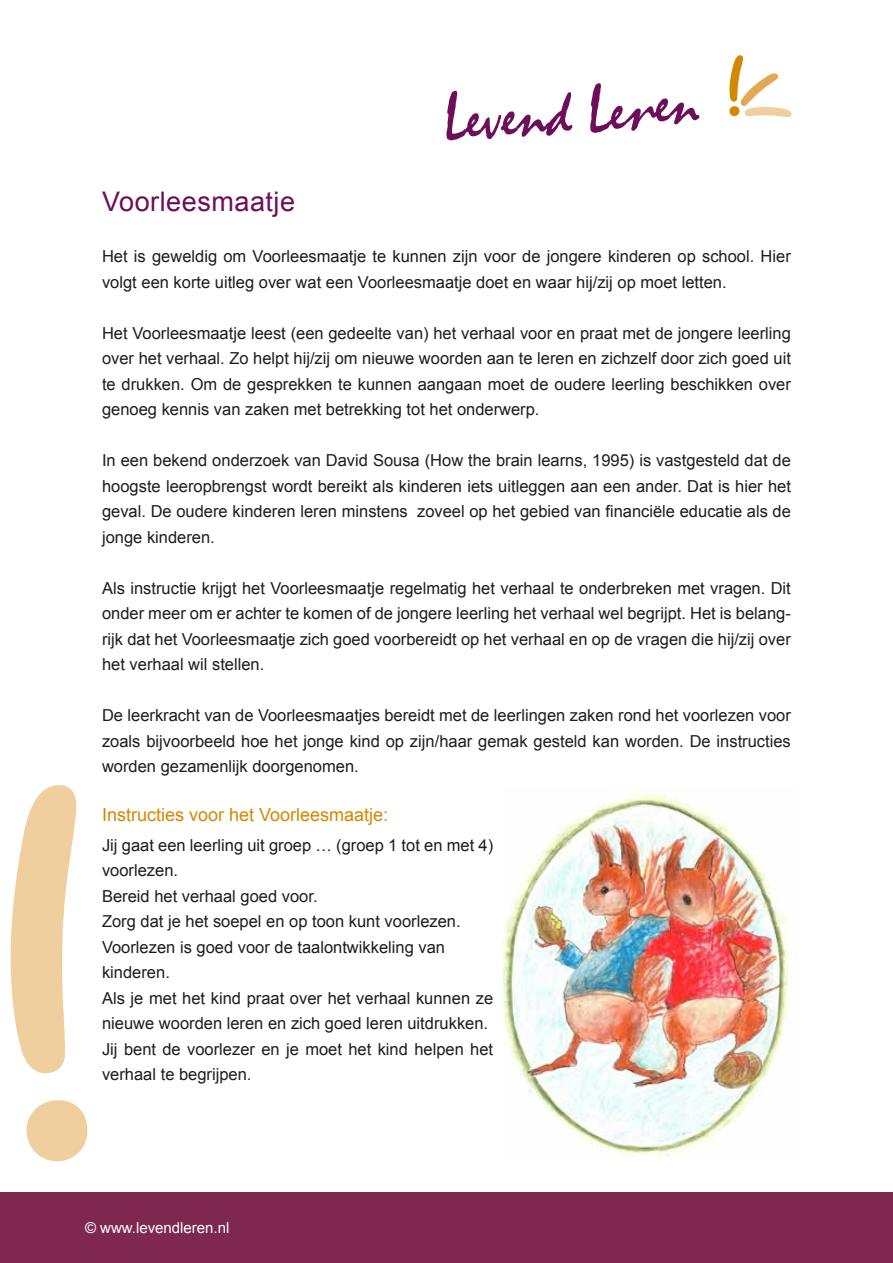
<style>
.page{position:relative;width:893px;height:1263px;background:#fff}
.page>*{position:absolute;margin:0;border:0;box-sizing:border-box;transform-origin:0 0}
.t1{font:27px "Arial";letter-spacing:.02em;color:#6d0e5a}
.t2{font:18px "Arial";color:#d48800}
.t3{font:16.5px/25.5px "Arial";color:#1d1d1b;text-align:justify}
.t4{font:15px "Arial";color:#fff}
</style>
<div class="page">
<div style="left:0;top:1193px;width:893px;height:70px;background:#7e284f"></div>
<svg style="left:446px;top:91px;width:127px;height:49px"></svg>
<svg style="left:590px;top:83px;width:110px;height:50px"></svg>
<svg style="left:729px;top:55px;width:63px;height:62px"></svg>
<svg style="left:26px;top:1100px;width:62px;height:62px"></svg>
<svg style="left:10px;top:785px;width:67px;height:289px"></svg>
<img style="left:504px;top:794px;width:293px;height:363px">
<h1 class="t1" style="left:102px;top:184px;width:195px">Voorleesmaatje</h1>
<p class="t3" style="left:102px;top:244px;width:690px">Het is geweldig om Voorleesmaatje te kunnen zijn voor de jongere kinderen op school. Hier volgt een korte uitleg over wat een Voorleesmaatje doet en waar hij/zij op moet letten.</p>
<p class="t3" style="left:102px;top:320px;width:690px">Het Voorleesmaatje leest (een gedeelte van) het verhaal voor en praat met de jongere leerling over het verhaal. Zo helpt hij/zij om nieuwe woorden aan te leren en zichzelf door zich goed uit te drukken. Om de gesprekken te kunnen aangaan moet de oudere leerling beschikken over genoeg kennis van zaken met betrekking tot het onderwerp.</p>
<p class="t3" style="left:102px;top:448px;width:690px">In een bekend onderzoek van David Sousa (How the brain learns, 1995) is vastgesteld dat de hoogste leeropbrengst wordt bereikt als kinderen iets uitleggen aan een ander. Dat is hier het geval. De oudere kinderen leren minstens zoveel op het gebied van financiële educatie als de jonge kinderen.</p>
<p class="t3" style="left:102px;top:575px;width:690px">Als instructie krijgt het Voorleesmaatje regelmatig het verhaal te onderbreken met vragen. Dit onder meer om er achter te komen of de jongere leerling het verhaal wel begrijpt. Het is belang&shy;rijk dat het Voorleesmaatje zich goed voorbereidt op het verhaal en op de vragen die hij/zij over het verhaal wil stellen.</p>
<p class="t3" style="left:102px;top:703px;width:690px">De leerkracht van de Voorleesmaatjes bereidt met de leerlingen zaken rond het voorlezen voor zoals bijvoorbeeld hoe het jonge kind op zijn/haar gemak gesteld kan worden. De instructies worden gezamenlijk doorgenomen.</p>
<p class="t2" style="left:102px;top:803px;width:288px">Instructies voor het Voorleesmaatje:</p>
<p class="t3" style="left:102px;top:832px;width:393px;text-align:left">Jij gaat een leerling uit groep … (groep 1 tot en met 4) voorlezen.<br>Bereid het verhaal goed voor.<br>Zorg dat je het soepel en op toon kunt voorlezen.<br>Voorlezen is goed voor de taalontwikkeling van kinderen.<br>Als je met het kind praat over het verhaal kunnen ze nieuwe woorden leren en zich goed leren uitdrukken.<br>Jij bent de voorlezer en je moet het kind helpen het verhaal te begrijpen.</p>
<p class="t4" style="left:85px;top:1218px;width:146px">© www.levendleren.nl</p>
</div>
